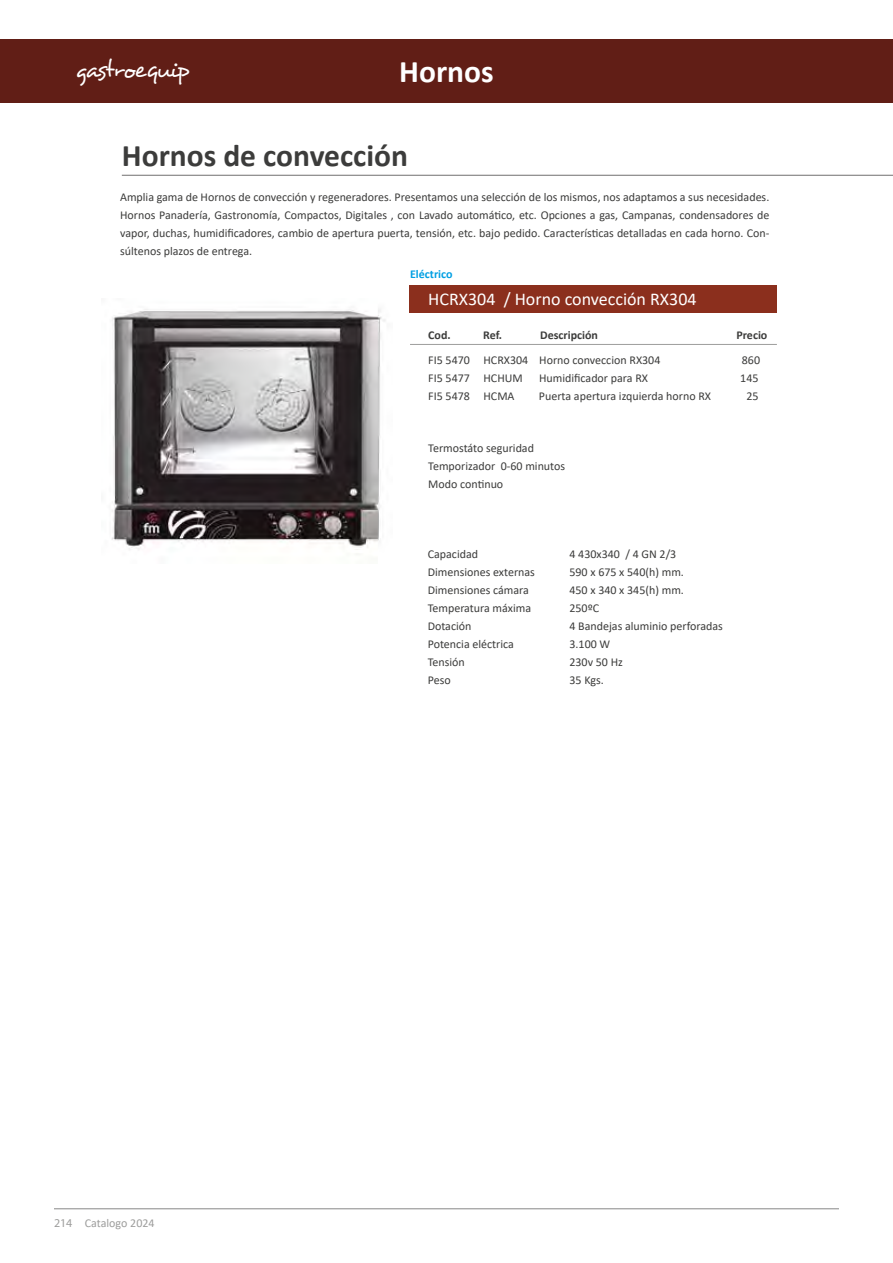
<style>
.page{position:relative;width:893px;height:1263px;background:#fff}
.page>*{position:absolute;margin:0;border:0;box-sizing:border-box;transform-origin:0 0}
.t1{font:700 31.5px "Calibri";color:#3c3c3b}
.t2{font:700 31.5px "Calibri";color:#fff}
.t3{font:24px "Desyrel";letter-spacing:-.085em;color:#fff}
.t4{font:18px "Calibri";color:#fff}
.t5{font:12px/18px "Calibri";color:#3c3c3b}
.t6{font:700 12px "Calibri";color:#3c3c3b}
.t7{font:12px "Calibri";color:#9d9d9c}
.t8{font:700 12px "Calibri";color:#009fe3}
.t9{font:12px "Myriad Pro";color:#9d9d9c}
</style>
<div class="page">
<img style="left:111px;top:309px;width:275px;height:241px">
<div style="left:410px;top:285px;width:367px;height:27px;background:#8b2f1d"></div>
<hr style="left:410px;top:344px;width:367px;height:1px;background:#9d9d9c">
<hr style="left:122px;top:175px;width:771px;height:1px;background:#706f6f">
<div style="left:0;top:40px;width:893px;height:63px;background:#611e16"></div>
<hr style="left:54px;top:1208px;width:785px;height:1px;background:#878787">
<h2 class="t3" style="left:75px;top:55px;width:116px">gastroequip</h2>
<h1 class="t2" style="left:399px;top:50px;width:96px">Hornos</h1>
<h1 class="t1" style="left:122px;top:133px;width:288px">Hornos de convección</h1>
<p class="t5" style="left:120px;top:188px;width:651px;text-align:justify">Amplia gama de Hornos de convección y regeneradores. Presentamos una selección de los mismos, nos adaptamos a sus necesidades.<br>Hornos Panadería, Gastronomía, Compactos, Digitales , con Lavado automático, etc. Opciones a gas, Campanas, condensadores de vapor, duchas, humidificadores, cambio de apertura puerta, tensión, etc. bajo pedido. Características detalladas en cada horno. Con&shy;súltenos plazos de entrega.</p>
<p class="t8" style="left:410px;top:265px;width:44px">Eléctrico</p>
<h3 class="t4" style="left:428px;top:286px;width:270px">HCRX304 / Horno convección RX304</h3>
<p class="t6" style="left:428px;top:327px;width:24px">Cod.</p>
<p class="t6" style="left:483px;top:327px;width:20px">Ref.</p>
<p class="t6" style="left:540px;top:327px;width:59px">Descripción</p>
<p class="t6" style="left:736px;top:327px;width:33px">Precio</p>
<p class="t5" style="left:428px;top:351px;width:234px">FI5 5470 HCRX304 Horno conveccion RX304</p>
<p class="t5" style="left:742px;top:351px;width:20px">860</p>
<p class="t5" style="left:428px;top:369px;width:96px">FI5 5477 HCHUM</p>
<p class="t5" style="left:539px;top:369px;width:110px">Humidificador para RX</p>
<p class="t5" style="left:740px;top:369px;width:20px">145</p>
<p class="t5" style="left:428px;top:387px;width:88px">FI5 5478 HCMA</p>
<p class="t5" style="left:539px;top:387px;width:174px">Puerta apertura izquierda horno RX</p>
<p class="t5" style="left:746px;top:387px;width:14px">25</p>
<p class="t5" style="left:428px;top:439px;width:138px">Termostáto seguridad<br>Temporizador 0-60 minutos<br>Modo continuo</p>
<p class="t9" style="left:54px;top:1216px;width:20px">214</p>
<p class="t7" style="left:85px;top:1215px;width:71px">Catalogo 2024</p>
<p class="t5" style="left:428px;top:545px;width:109px">Capacidad<br>Dimensiones externas<br>Dimensiones cámara<br>Temperatura máxima<br>Dotación<br>Potencia eléctrica<br>Tensión<br>Peso</p>
<p class="t5" style="left:569px;top:545px;width:155px">4 430x340 / 4 GN 2/3<br>590 x 675 x 540(h) mm.<br>450 x 340 x 345(h) mm.<br>250ºC<br>4 Bandejas aluminio perforadas<br>3.100 W<br>230v 50 Hz<br>35 Kgs.</p>
</div>
